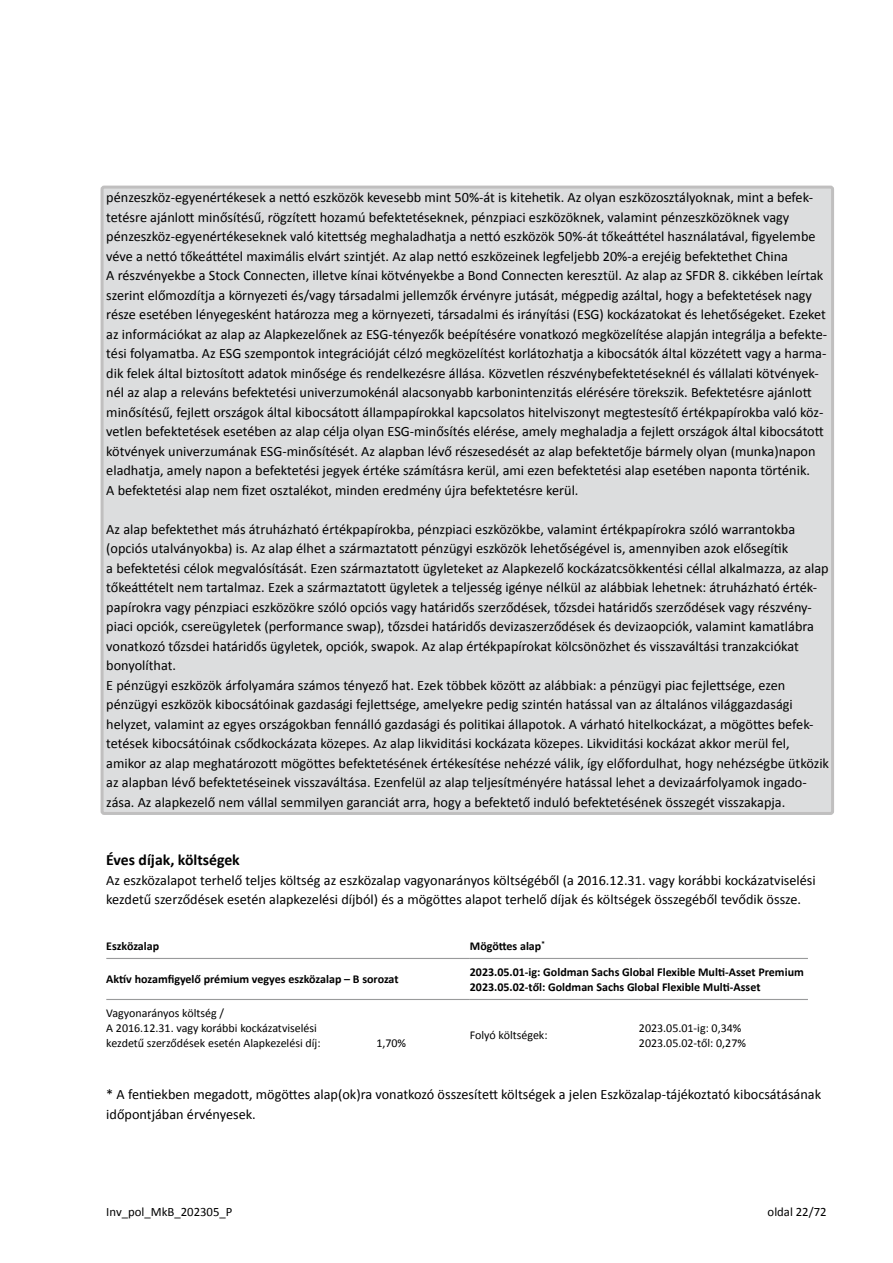
<style>
.page{position:relative;width:893px;height:1263px;background:#fff}
.page>*{position:absolute;margin:0;border:0;box-sizing:border-box;transform-origin:0 0}
.t1{font:700 15.75px "Calibri";color:#000}
.t2{font:14.25px/19.5px "Calibri";color:#000}
.t3{font:12.75px "Calibri";color:#000}
.t4{font:700 12px/15px "Calibri";color:#000}
.t5{font:12px/15px "Calibri";color:#000}
</style>
<div class="page">
<div style="left:102px;top:187px;width:731px;height:626px;background:#dcddde;border-radius:2px"></div>
<div style="left:101px;top:186px;width:733px;height:629px;border:3px solid #c0bfbf;border-radius:2px"></div>
<hr style="left:106px;top:958px;width:364px;height:1px;background:#999a9b">
<hr style="left:470px;top:958px;width:169px;height:1px;background:#999a9b">
<hr style="left:639px;top:958px;width:169px;height:1px;background:#999a9b">
<hr style="left:106px;top:999px;width:364px;height:1px;background:#999a9b">
<hr style="left:470px;top:999px;width:169px;height:1px;background:#999a9b">
<hr style="left:639px;top:999px;width:169px;height:1px;background:#999a9b">
<p class="t2" style="left:106px;top:188px;width:722px">pénzeszköz-egyenértékesek a nettó eszközök kevesebb mint 50%-át is kitehetik. Az olyan eszközosztályoknak, mint a befek&shy;tetésre ajánlott minősítésű, rögzített hozamú befektetéseknek, pénzpiaci eszközöknek, valamint pénzeszközöknek vagy pénzeszköz-egyenértékeseknek való kitettség meghaladhatja a nettó eszközök 50%-át tőkeáttétel használatával, figyelembe véve a nettó tőkeáttétel maximális elvárt szintjét. Az alap nettó eszközeinek legfeljebb 20%-a erejéig befektethet China<br>A részvényekbe a Stock Connecten, illetve kínai kötvényekbe a Bond Connecten keresztül. Az alap az SFDR 8. cikkében leírtak szerint előmozdítja a környezeti és/vagy társadalmi jellemzők érvényre jutását, mégpedig azáltal, hogy a befektetések nagy része esetében lényegesként határozza meg a környezeti, társadalmi és irányítási (ESG) kockázatokat és lehetőségeket. Ezeket az információkat az alap az Alapkezelőnek az ESG-tényezők beépítésére vonatkozó megközelítése alapján integrálja a befekte&shy;tési folyamatba. Az ESG szempontok integrációját célzó megközelítést korlátozhatja a kibocsátók által közzétett vagy a harma&shy;dik felek által biztosított adatok minősége és rendelkezésre állása. Közvetlen részvénybefektetéseknél és vállalati kötvények&shy;nél az alap a releváns befektetési univerzumokénál alacsonyabb karbonintenzitás elérésére törekszik. Befektetésre ajánlott minősítésű, fejlett országok által kibocsátott állampapírokkal kapcsolatos hitelviszonyt megtestesítő értékpapírokba való köz&shy;vetlen befektetések esetében az alap célja olyan ESG-minősítés elérése, amely meghaladja a fejlett országok által kibocsátott kötvények univerzumának ESG-minősítését. Az alapban lévő részesedését az alap befektetője bármely olyan (munka)napon eladhatja, amely napon a befektetési jegyek értéke számításra kerül, ami ezen befektetési alap esetében naponta történik.<br>A befektetési alap nem fizet osztalékot, minden eredmény újra befektetésre kerül.</p>
<p class="t2" style="left:106px;top:519px;width:724px">Az alap befektethet más átruházható értékpapírokba, pénzpiaci eszközökbe, valamint értékpapírokra szóló warrantokba (opciós utalványokba) is. Az alap élhet a származtatott pénzügyi eszközök lehetőségével is, amennyiben azok elősegítik<br>a befektetési célok megvalósítását. Ezen származtatott ügyleteket az Alapkezelő kockázatcsökkentési céllal alkalmazza, az alap tőkeáttételt nem tartalmaz. Ezek a származtatott ügyletek a teljesség igénye nélkül az alábbiak lehetnek: átruházható érték&shy;papírokra vagy pénzpiaci eszközökre szóló opciós vagy határidős szerződések, tőzsdei határidős szerződések vagy részvény&shy;piaci opciók, csereügyletek (performance swap), tőzsdei határidős devizaszerződések és devizaopciók, valamint kamatlábra vonatkozó tőzsdei határidős ügyletek, opciók, swapok. Az alap értékpapírokat kölcsönözhet és visszaváltási tranzakciókat bonyolíthat.<br>E pénzügyi eszközök árfolyamára számos tényező hat. Ezek többek között az alábbiak: a pénzügyi piac fejlettsége, ezen pénzügyi eszközök kibocsátóinak gazdasági fejlettsége, amelyekre pedig szintén hatással van az általános világgazdasági helyzet, valamint az egyes országokban fennálló gazdasági és politikai állapotok. A várható hitelkockázat, a mögöttes befek&shy;tetések kibocsátóinak csődkockázata közepes. Az alap likviditási kockázata közepes. Likviditási kockázat akkor merül fel, amikor az alap meghatározott mögöttes befektetésének értékesítése nehézzé válik, így előfordulhat, hogy nehézségbe ütközik az alapban lévő befektetéseinek visszaváltása. Ezenfelül az alap teljesítményére hatással lehet a devizaárfolyamok ingado&shy;zása. Az alapkezelő nem vállal semmilyen garanciát arra, hogy a befektető induló befektetésének összegét visszakapja.</p>
<p class="t1" style="left:106px;top:850px;width:135px">Éves díjak, költségek</p>
<p class="t2" style="left:106px;top:870px;width:711px">Az eszközalapot terhelő teljes költség az eszközalap vagyonarányos költségéből (a 2016.12.31. vagy korábbi kockázatviselési kezdetű szerződések esetén alapkezelési díjból) és a mögöttes alapot terhelő díjak és költségek összegéből tevődik össze.</p>
<p class="t4" style="left:106px;top:938px;width:54px">Eszközalap</p>
<p class="t4" style="left:470px;top:938px;width:76px">Mögöttes alap<sup>*</sup></p>
<p class="t4" style="left:106px;top:972px;width:294px">Aktív hozamfigyelő prémium vegyes eszközalap – B sorozat</p>
<p class="t4" style="left:470px;top:964px;width:335px">2023.05.01-ig: Goldman Sachs Global Flexible Multi-Asset Premium<br>2023.05.02-től: Goldman Sachs Global Flexible Multi-Asset</p>
<p class="t5" style="left:106px;top:1005px;width:216px">Vagyonarányos költség /<br>A 2016.12.31. vagy korábbi kockázatviselési kezdetű szerződések esetén Alapkezelési díj:</p>
<p class="t5" style="left:470px;top:1028px;width:79px">Folyó költségek:</p>
<p class="t5" style="left:639px;top:1020px;width:109px">2023.05.01-ig: 0,34%<br>2023.05.02-től: 0,27%</p>
<p class="t5" style="left:376px;top:1035px;width:31px">1,70%</p>
<p class="t2" style="left:106px;top:1085px;width:716px">* A fentiekben megadott, mögöttes alap(ok)ra vonatkozó összesített költségek a jelen Eszközalap-tájékoztató kibocsátásának időpontjában érvényesek.</p>
<p class="t3" style="left:106px;top:1204px;width:128px">Inv_pol_MkB_202305_P</p>
<p class="t3" style="left:768px;top:1204px;width:61px">oldal 22/72</p>
</div>
